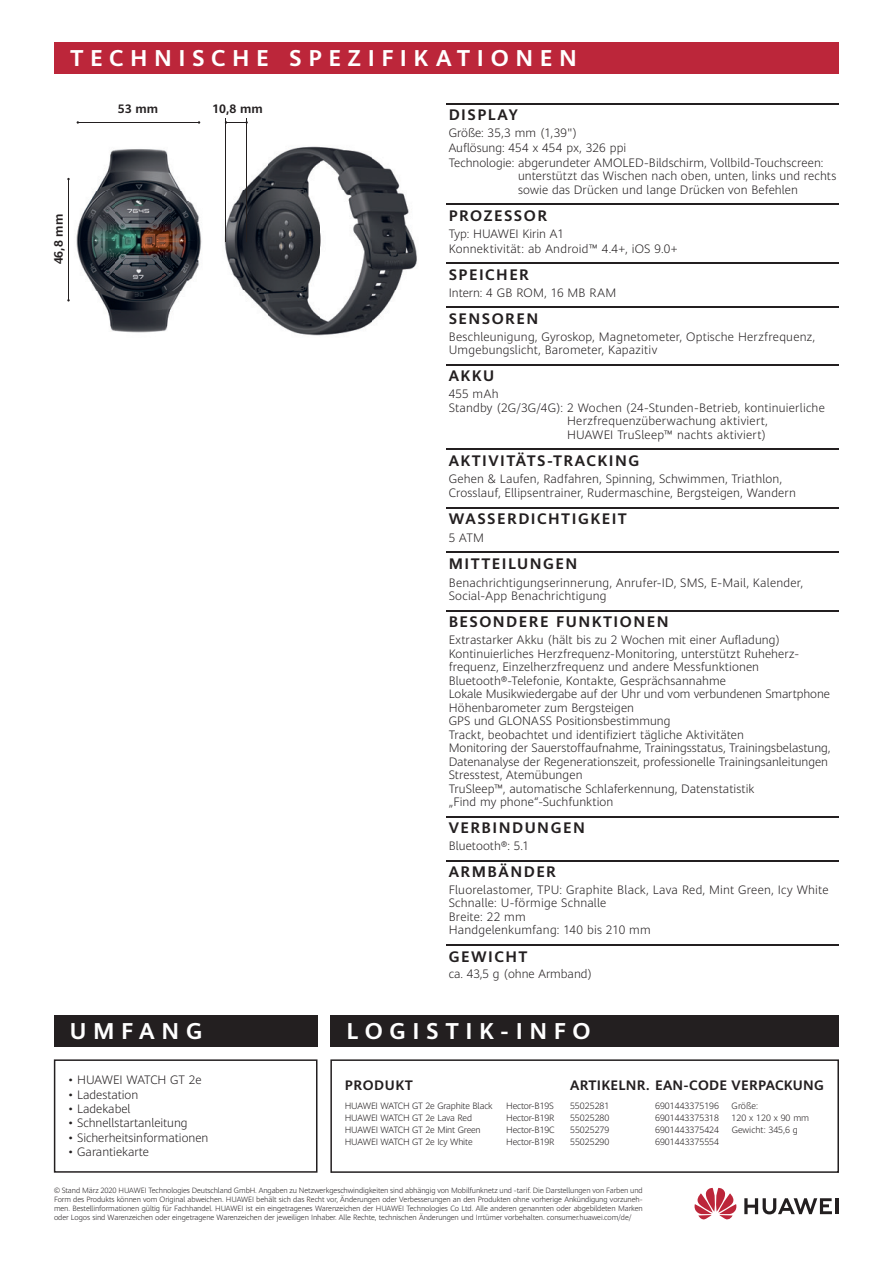
<style>
.page{position:relative;width:893px;height:1263px;background:#fff}
.page>*{position:absolute;margin:0;border:0;box-sizing:border-box;transform-origin:0 0}
.t1{font:700 22.5px "Huawei Sans";letter-spacing:.29em;color:#fff}
.t2{font:700 15px "Huawei Sans";letter-spacing:.1em;color:#231f20}
.t3{font:700 13.5px "Huawei Sans";letter-spacing:.02em;color:#231f20}
.t4{font:700 13.5px "Huawei Sans";letter-spacing:.05em;color:#231f20}
.t5{font:300 12px/13.5px "Huawei Sans";letter-spacing:.01em;color:#231f20}
.t6{font:300 12px "Huawei Sans";letter-spacing:-.015em;color:#231f20}
.t7{font:700 12px "Huawei Sans";color:#231f20}
.t8{font:300 9px "Huawei Sans";letter-spacing:-.02em;color:#231f20}
.t9{font:300 9px "Huawei Sans";color:#231f20}
.t10{font:300 7.5px/9px "Huawei Sans";letter-spacing:-.01em;color:#231f20;text-align:justify}
</style>
<div class="page">
<img style="left:69px;top:149px;width:133px;height:184px">
<img style="left:224px;top:140px;width:193px;height:196px">
<div style="left:54px;top:43px;width:785px;height:31px;background:#bc263a"></div>
<hr style="left:836px;top:1198px;width:3px;height:16px;background:#231f20">
<svg style="left:744px;top:1198px;width:88px;height:16px"></svg>
<svg style="left:694px;top:1188px;width:43px;height:32px"></svg>
<div style="left:54px;top:1015px;width:264px;height:32px;background:#231f20"></div>
<div style="left:330px;top:1015px;width:509px;height:32px;background:#231f20"></div>
<svg style="left:226px;top:121px;width:21px;height:3px"></svg>
<hr style="left:225px;top:118px;width:1px;height:123px;background:#231f20">
<hr style="left:247px;top:118px;width:1px;height:123px;background:#231f20">
<hr style="left:447px;top:103px;width:392px;height:1px;background:#231f20">
<hr style="left:447px;top:204px;width:392px;height:1px;background:#231f20">
<hr style="left:447px;top:262px;width:392px;height:2px;background:#231f20">
<hr style="left:447px;top:307px;width:392px;height:1px;background:#231f20">
<hr style="left:447px;top:507px;width:392px;height:1px;background:#231f20">
<hr style="left:447px;top:448px;width:392px;height:2px;background:#231f20">
<hr style="left:447px;top:552px;width:392px;height:1px;background:#231f20">
<hr style="left:447px;top:816px;width:392px;height:1px;background:#231f20">
<hr style="left:447px;top:860px;width:392px;height:1px;background:#231f20">
<hr style="left:447px;top:610px;width:392px;height:1px;background:#231f20">
<hr style="left:447px;top:944px;width:392px;height:2px;background:#231f20">
<hr style="left:447px;top:364px;width:392px;height:2px;background:#231f20">
<svg style="left:54px;top:1059px;width:263px;height:114px"></svg>
<svg style="left:330px;top:1059px;width:509px;height:114px"></svg>
<hr style="left:68px;top:179px;width:1px;height:121px;background:#231f20">
<hr style="left:78px;top:122px;width:121px;height:1px;background:#231f20">
<h1 class="t1" style="left:70px;top:43px;width:508px">TECHNISCHE SPEZIFIKATIONEN</h1>
<p class="t7" style="left:50px;top:264px;width:52px;rotate:-90deg">46,8 mm</p>
<p class="t7" style="left:118px;top:101px;width:42px">53 mm</p>
<p class="t7" style="left:212px;top:101px;width:52px">10,8 mm</p>
<p class="t2" style="left:449px;top:104px;width:70px">DISPLAY</p>
<p class="t5" style="left:449px;top:125px;width:376px;line-height:14.9px">Größe: 35,3 mm (1,39")<br>Auflösung: 454 x 454 px, 326 ppi<br>Technologie: abgerundeter AMOLED-Bildschirm, Vollbild-Touchscreen:</p>
<p class="t5" style="left:518px;top:169px;width:320px">unterstützt das Wischen nach oben, unten, links und rechts sowie das Drücken und lange Drücken von Befehlen</p>
<p class="t2" style="left:449px;top:205px;width:100px">PROZESSOR</p>
<p class="t5" style="left:449px;top:226px;width:231px;line-height:14.9px">Typ: HUAWEI Kirin A1<br>Konnektivität: ab Android™ 4.4+, iOS 9.0+</p>
<p class="t2" style="left:449px;top:264px;width:82px">SPEICHER</p>
<p class="t5" style="left:449px;top:285px;width:169px">Intern: 4 GB ROM, 16 MB RAM</p>
<p class="t2" style="left:449px;top:308px;width:91px">SENSOREN</p>
<p class="t5" style="left:449px;top:329px;width:368px">Beschleunigung, Gyroskop, Magnetometer, Optische Herzfrequenz,<br>Umgebungslicht, Barometer, Kapazitiv</p>
<p class="t2" style="left:449px;top:365px;width:47px">AKKU</p>
<p class="t5" style="left:449px;top:387px;width:51px">455 mAh</p>
<p class="t5" style="left:449px;top:400px;width:378px">Standby (2G/3G/4G): 2 Wochen (24-Stunden-Betrieb, kontinuierliche</p>
<p class="t5" style="left:567px;top:414px;width:202px">Herzfrequenzüberwachung aktiviert,</p>
<p class="t5" style="left:567px;top:427px;width:201px">HUAWEI TruSleep™ nachts aktiviert)</p>
<p class="t2" style="left:449px;top:450px;width:192px">AKTIVITÄTS-TRACKING</p>
<p class="t5" style="left:449px;top:472px;width:349px">Gehen &amp; Laufen, Radfahren, Spinning, Schwimm en, Triathlon,<br>Crosslauf, Ellipsentrainer, Rudermaschine, Bergsteigen, Wandern</p>
<p class="t2" style="left:449px;top:508px;width:180px">WASSERDICHTIGKEIT</p>
<p class="t5" style="left:449px;top:530px;width:37px">5 ATM</p>
<p class="t2" style="left:449px;top:553px;width:130px">MITTEILUNGEN</p>
<p class="t5" style="left:449px;top:575px;width:356px">Benachrichtigungserinnerung, Anrufer-ID, SMS, E-Mail, Kalender,<br>Social-App Benachrichtigung</p>
<p class="t2" style="left:449px;top:611px;width:221px">BESONDERE FUNKTIONEN</p>
<p class="t5" style="left:449px;top:633px;width:383px">Extrastarker Akku (hält bis zu 2 Wochen mit einer Aufladung)<br>Kontinuierliches Herzfrequenz-Monitoring, unterstützt Ruheherz&shy;frequenz, Einzelherzfrequenz und andere Messfunktionen Bluetooth®-Telefonie, Kontakte, Gesprächsannahme<br>Lokale Musikwiedergabe auf der Uhr und vom verbundenen Smartphone Höhenbarometer zum Bergsteigen<br>GPS und GLONASS Positionsbestimmung<br>Trackt, beobachtet und identifiziert tägliche Aktivitäten<br>Monitoring der Sauerstoffaufnahme, Trainingsstatus, Trainingsbelastung, Datenanalyse der Regenerationszeit, professionelle Trainingsanleitungen Stresstest, Atemübungen<br>TruSleep™, automatische Schlaferkennung, Datenstatistik<br>„Find my phone“-Suchfunktion</p>
<p class="t2" style="left:449px;top:817px;width:138px">VERBINDUNGEN</p>
<p class="t5" style="left:449px;top:838px;width:82px">Bluetooth®: 5.1</p>
<p class="t2" style="left:449px;top:861px;width:109px">ARMBÄNDER</p>
<p class="t5" style="left:449px;top:882px;width:381px">Fluorelastomer, TPU: Graphite Black, Lava Red, Mint Green, Icy White Schnalle: U-förmige Schnalle<br>Breite: 22 mm<br>Handgelenkumfang: 140 bis 210 mm</p>
<p class="t2" style="left:449px;top:946px;width:80px">GEWICHT</p>
<p class="t5" style="left:449px;top:967px;width:145px">ca. 43,5 g (ohne Armband)</p>
<h1 class="t1" style="left:70px;top:1015px;width:134px">UMFANG</h1>
<h1 class="t1" style="left:346px;top:1015px;width:246px">LOGISTIK-INFO</h1>
<p class="t6" style="left:68px;top:1071px;width:135px">• HUAWEI WATCH GT 2e</p>
<p class="t5" style="left:68px;top:1087px;width:72px">• Ladestation</p>
<p class="t5" style="left:68px;top:1101px;width:64px">• Ladekabel</p>
<p class="t5" style="left:68px;top:1116px;width:121px">• Schnellstartanleitung</p>
<p class="t5" style="left:68px;top:1130px;width:142px">• Sicherheitsinformationen</p>
<p class="t5" style="left:68px;top:1145px;width:82px">• Garantiekarte</p>
<p class="t4" style="left:345px;top:1076px;width:70px">PRODUKT</p>
<p class="t3" style="left:570px;top:1076px;width:255px">ARTIKELNR. EAN-CODE VERPACKUNG</p>
<p class="t8" style="left:345px;top:1099px;width:149px">HUAWEI WATCH GT 2e Graphite Black</p>
<p class="t8" style="left:506px;top:1099px;width:49px">Hector-B19S</p>
<p class="t9" style="left:570px;top:1099px;width:41px">55025281</p>
<p class="t9" style="left:655px;top:1099px;width:65px">6901443375196</p>
<p class="t8" style="left:732px;top:1099px;width:28px">Größe:</p>
<p class="t8" style="left:345px;top:1111px;width:129px">HUAWEI WATCH GT 2e Lava Red</p>
<p class="t8" style="left:506px;top:1111px;width:50px">Hector-B19R</p>
<p class="t9" style="left:570px;top:1111px;width:41px">55025280</p>
<p class="t9" style="left:655px;top:1111px;width:65px">6901443375318</p>
<p class="t9" style="left:732px;top:1111px;width:79px">120 x 120 x 90 mm</p>
<p class="t8" style="left:345px;top:1123px;width:137px">HUAWEI WATCH GT 2e Mint Green</p>
<p class="t8" style="left:506px;top:1123px;width:50px">Hector-B19C</p>
<p class="t9" style="left:570px;top:1123px;width:41px">55025279</p>
<p class="t9" style="left:655px;top:1123px;width:65px">6901443375424</p>
<p class="t9" style="left:732px;top:1123px;width:68px">Gewicht: 345,6 g</p>
<p class="t8" style="left:345px;top:1135px;width:129px">HUAWEI WATCH GT 2e Icy White</p>
<p class="t8" style="left:506px;top:1135px;width:50px">Hector-B19R</p>
<p class="t9" style="left:570px;top:1135px;width:41px">55025290</p>
<p class="t9" style="left:655px;top:1135px;width:65px">6901443375554</p>
<p class="t10" style="left:54px;top:1186px;width:590px">© Stand März 2020 HUAWEI Technologies Deutschland GmbH. Angaben zu Netzwerkgeschwindigkeiten sind abhängig von Mobilfunknetz und -tarif. Die Darstellungen von Farben und Form des Produkts können vom Original abweichen. HUAWEI behält sich das Recht vor, Änderungen oder Verbesserungen an den Produkten ohne vorherige Ankündigung vorzuneh&shy;men. Bestellinformationen gültig für Fachhandel. HUAWEI ist ein eingetragenes Warenzeichen der HUAWEI Technologies Co Ltd. Alle anderen genannten oder abgebildeten Marken oder Logos sind Warenzeichen oder eingetragene Warenzeichen der jeweiligen Inhaber. Alle Rechte, technischen Änderungen und Irrtümer vorbehalten. consumer.huawei.com/de/</p>
</div>
